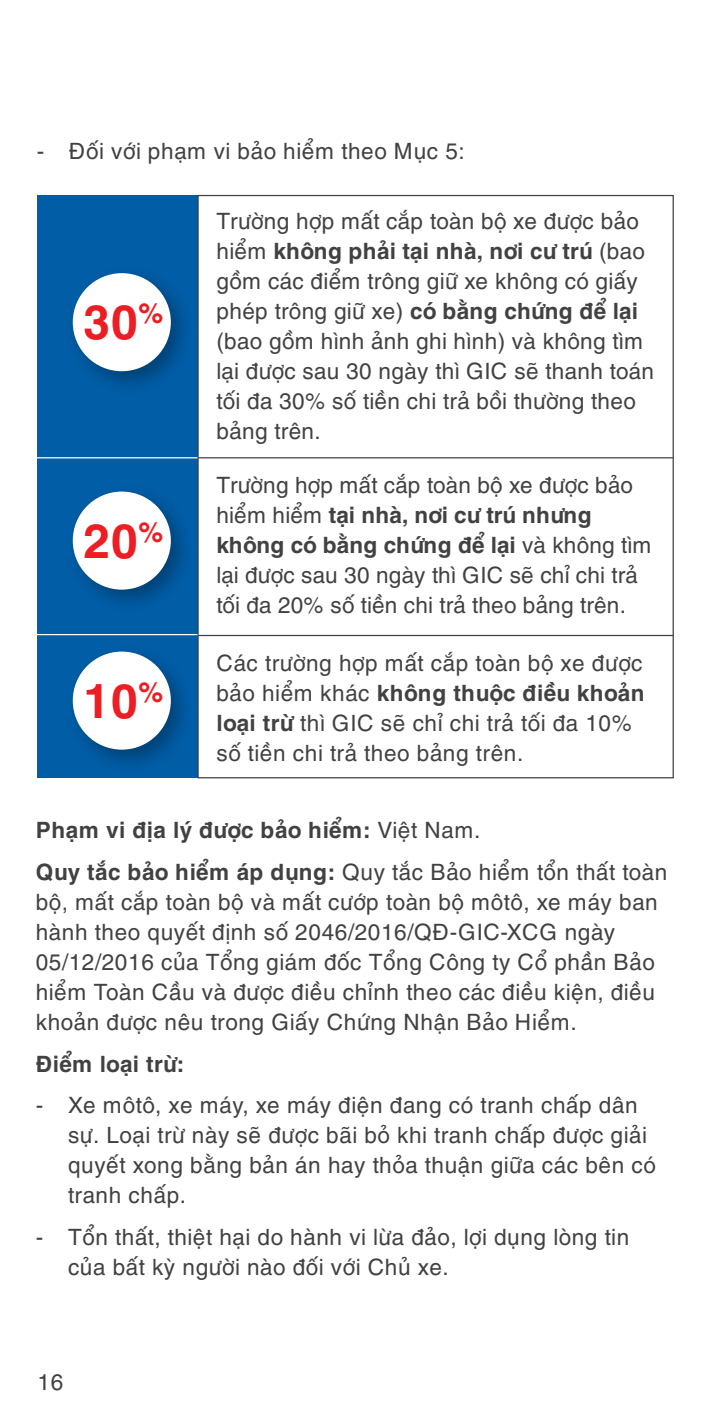
<style>
.page{position:relative;width:709px;height:1418px;background:#fff}
.page>*{position:absolute;margin:0;border:0;box-sizing:border-box;transform-origin:0 0}
.t1{font:700 47.75px "UTM Helve";color:#ed1d24}
.t2{font:22.5px/30px "UTM Helve";color:#414042}
.t3{font:700 22.5px/41.8px "UTM Helve";color:#414042}
.s1{font-weight:700}
.s2{font-weight:400}
</style>
<div class="page">
<div style="left:37px;top:195px;width:161px;height:582px;background:#005da6"></div>
<hr style="left:198px;top:457px;width:475px;height:1px;background:#414042">
<hr style="left:36px;top:457px;width:162px;height:1px;background:#fff">
<hr style="left:198px;top:635px;width:475px;height:1px;background:#414042">
<hr style="left:36px;top:634px;width:162px;height:1px;background:#fff">
<img style="left:72px;top:259px;width:127px;height:141px">
<div style="left:73px;top:273px;width:98px;height:98px;background:#fff;border-radius:50%"></div>
<img style="left:72px;top:477px;width:127px;height:141px">
<div style="left:73px;top:491px;width:98px;height:98px;background:#fff;border-radius:50%"></div>
<img style="left:58px;top:637px;width:142px;height:141px">
<div style="left:73px;top:651px;width:98px;height:98px;background:#fff;border-radius:50%"></div>
<p class="t2" style="left:37px;top:133px;width:430px">- Đối với phạm vi bảo hiểm theo Mục 5:</p>
<h1 class="t1" style="left:84px;top:282px;width:82px">30<sup>%</sup></h1>
<h1 class="t1" style="left:84px;top:500px;width:82px">20<sup>%</sup></h1>
<h1 class="t1" style="left:84px;top:660px;width:82px">10<sup>%</sup></h1>
<p class="t2" style="left:216px;top:204px;width:440px">Trường hợp mất cắp toàn bộ xe được bảo hiểm <span class="s1">không phải tại nhà, nơi cư trú</span> (bao gồm các điểm trông giữ xe không có giấy phép trông giữ xe) <span class="s1">có bằng chứng để lại </span>(bao gồm hình ảnh ghi hình) và không tìm lại được sau 30 ngày thì GIC sẽ thanh toán tối đa 30% số tiền chi trả bồi thường theo bảng trên.</p>
<p class="t2" style="left:216px;top:467px;width:437px">Trường hợp mất cắp toàn bộ xe được bảo hiểm hiểm <span class="s1">tại nhà, nơi cư trú nhưng không có bằng chứng để lại</span> và không tìm lại được sau 30 ngày thì GIC sẽ chỉ chi trả tối đa 20% số tiền chi trả theo bảng trên.</p>
<p class="t2" style="left:216px;top:645px;width:430px">Các trường hợp mất cắp toàn bộ xe được bảo hiểm khác <span class="s1">không thuộc điều khoản loại trừ</span> thì GIC sẽ chỉ chi trả tối đa 10% số tiền chi trả theo bảng trên.</p>
<p class="t3" style="left:36px;top:806px;width:633px">Phạm vi địa lý được bảo hiểm: <span class="s2">Việt Nam.<br></span>Quy tắc bảo hiểm áp dụng: <span class="s2">Quy tắc Bảo hiểm tổn thất toàn</span></p>
<p class="t2" style="left:36px;top:884px;width:624px">bộ, mất cắp toàn bộ và mất cướp toàn bộ môtô, xe máy ban hành theo quyết định số 2046/2016/QĐ-GIC-XCG ngày 05/12/2016 của Tổng giám đốc Tổng Công ty Cổ phần Bảo hiểm Toàn Cầu và được điều chỉnh theo các điều kiện, điều khoản được nêu trong Giấy Chứng Nhận Bảo Hiểm.</p>
<p class="t3" style="left:36px;top:1039px;width:150px">Điểm loại trừ:</p>
<p class="t2" style="left:68px;top:1088px;width:590px;text-indent:-32px">- Xe môtô, xe máy, xe máy điện đang có tranh chấp dân sự. Loại trừ này sẽ được bãi bỏ khi tranh chấp được giải quyết xong bằng bản án hay thỏa thuận giữa các bên có tranh chấp.</p>
<p class="t2" style="left:68px;top:1219px;width:563px;text-indent:-32px">- Tổn thất, thiệt hại do hành vi lừa đảo, lợi dụng lòng tin của bất kỳ người nào đối với Chủ xe.</p>
<p class="t2" style="left:38px;top:1364px;width:28px">16</p>
</div>
